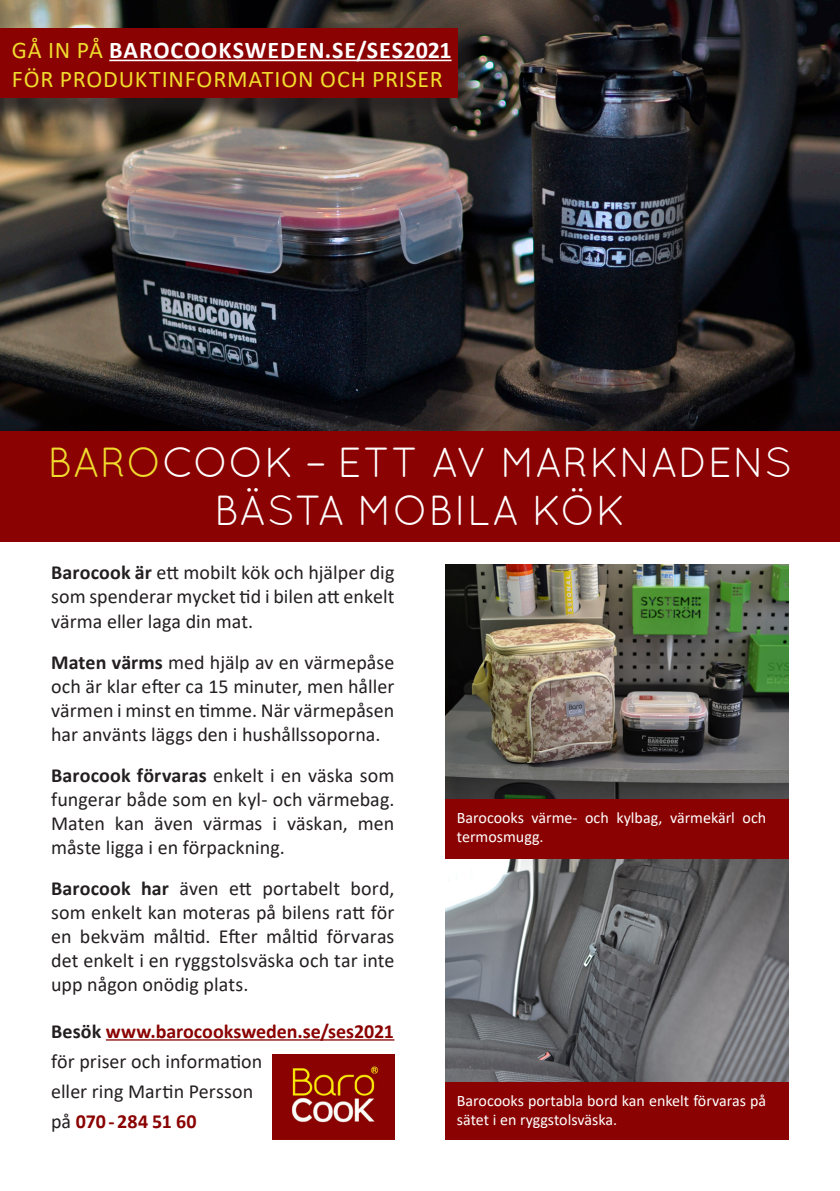
<style>
.page{position:relative;width:840px;height:1191px;background:#fff}
.page>*{position:absolute;margin:0;border:0;box-sizing:border-box;transform-origin:0 0}
.Rubrik{font:42px/48px "Quicksand";color:#fff;text-align:center}
.t1{font:24px/29px "Calibri";letter-spacing:.035em;color:#efdc2e}
.brödtext{font:20px/24px "Calibri";color:#231f20;text-align:justify}
.bildtext{font:16px/19.2px "Calibri";color:#fff}
.s1{font-weight:700;color:#fff}
.s2{color:#efdc2e}
.s3{font-weight:700}
.s4{font-weight:700;color:#8b0202}
</style>
<div class="page">
<img style="left:0;top:0;width:839px;height:431px">
<div style="left:0;top:431px;width:839px;height:110px;background:#8b0202"></div>
<hr style="left:106px;top:1039px;width:288px;height:1px;background:#8b0202">
<img style="left:445px;top:858px;width:343px;height:224px">
<img style="left:445px;top:564px;width:343px;height:235px">
<div style="left:445px;top:799px;width:343px;height:59px;background:#8b0202"></div>
<img style="left:273px;top:1054px;width:121px;height:86px">
<div style="left:445px;top:1082px;width:343px;height:58px;background:#8b0202"></div>
<div style="left:0;top:31px;width:482px;height:92px;background:#231f20;opacity:.75"></div>
<div style="left:0;top:28px;width:457px;height:70px;background:#8b0202"></div>
<hr style="left:109px;top:60px;width:342px;height:1px;background:#fff">
<p class="t1" style="left:12px;top:35px;width:441px">GÅ IN PÅ <span class="s1">BAROCOOKSWEDEN.SE/SES2021<br></span>FÖR PRODUKTINFORMATION OCH PRISER</p>
<p class="Rubrik" style="left:47px;top:437px;width:746px"><span class="s2">BARO</span>COOK – ETT AV MARKNADENS<br>BÄSTA MOBILA KÖK</p>
<p class="brödtext" style="left:51px;top:560px;width:344px"><span class="s3">Barocook är</span> ett mobilt kök och hjälper dig som spenderar mycket tid i bilen att enkelt värma eller laga din mat.</p>
<p class="brödtext" style="left:51px;top:649px;width:345px"><span class="s3">Maten värms</span> med hjälp av en värmepåse och är klar efter ca 15 minuter, men håller värmen i minst en timme. När värmepåsen har använts läggs den i hushållssoporna.</p>
<p class="brödtext" style="left:51px;top:762px;width:344px"><span class="s3">Barocook förvaras</span> enkelt i en väska som fungerar både som en kyl- och värmebag.<br>Maten kan även värmas i väskan, men måste ligga i en förpackning.</p>
<p class="brödtext" style="left:51px;top:875px;width:345px"><span class="s3">Barocook har</span> även ett portabelt bord, som enkelt kan moteras på bilens ratt för en bekväm måltid. Efter måltid förvaras det enkelt i en ryggstolsväska och tar inte upp någon onödig plats.</p>
<p class="brödtext" style="left:51px;top:1015px;width:344px;line-height:30px;text-align:left"><span class="s3">Besök</span> <span class="s4">www.barocooksweden.se/ses2021 </span>för priser och information<br>eller ring Martin Persson<br>på <span class="s4">070 - 284 51 60</span></p>
<p class="bildtext" style="left:456px;top:807px;width:310px">Barocooks värme- och kylbag, värmekärl och termosmugg.</p>
<p class="bildtext" style="left:456px;top:1090px;width:310px">Barocooks portabla bord kan enkelt förvaras på sätet i en ryggstolsväska.</p>
</div>
